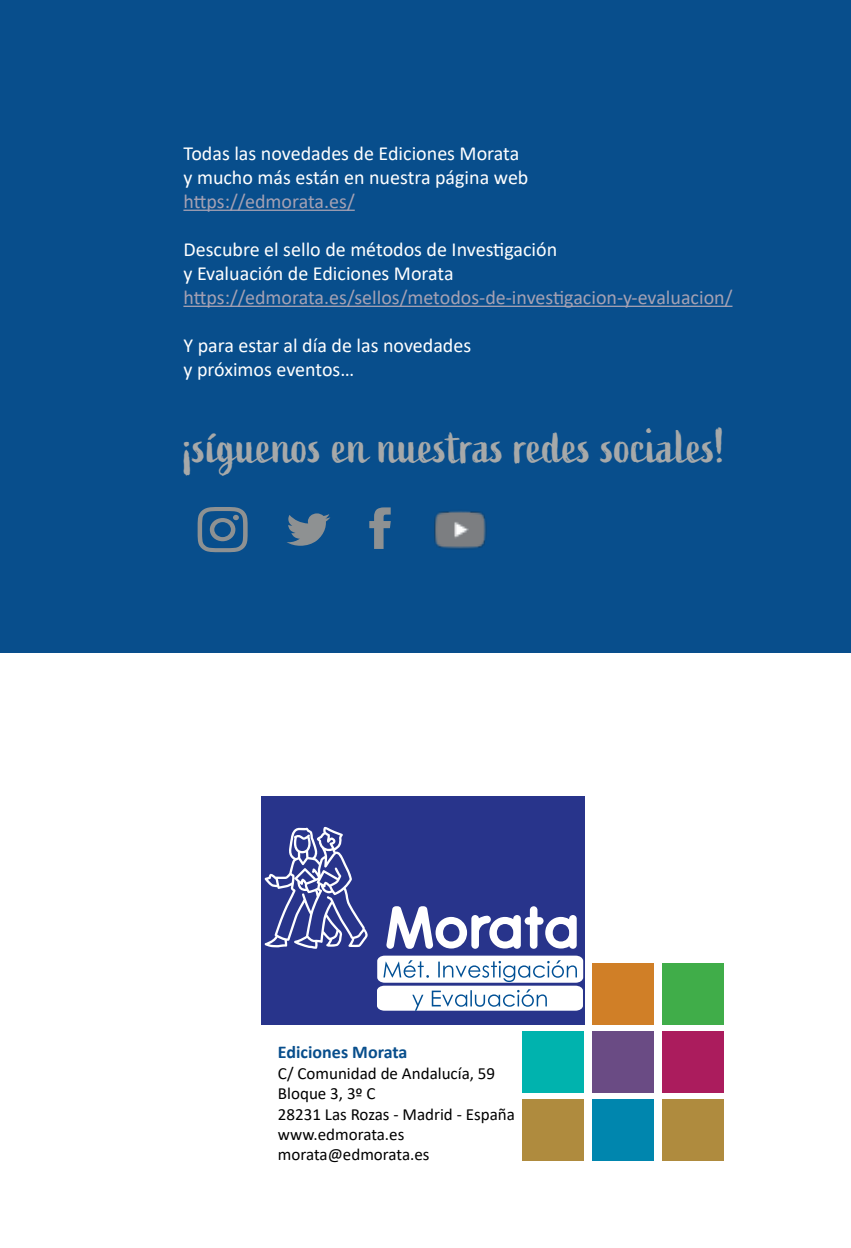
<style>
.page{position:relative;width:851px;height:1248px;background:#fff}
.page>*{position:absolute;margin:0;border:0;box-sizing:border-box;transform-origin:0 0}
.t1{font:48px "Active";color:#a7a9a9}
.t2{font:20px/24px "Calibri";color:#fff}
.t3{font:20px "Calibri";color:#a5a1b3}
.t4{font:700 18px "Calibri";color:#084e8c}
.t5{font:17px/20.4px "Calibri";color:#000}
</style>
<div class="page">
<div style="left:0;top:0;width:850px;height:652px;background:#084e8c"></div>
<div style="left:522px;top:1031px;width:61px;height:61px;background:#00b3ae"></div>
<div style="left:522px;top:1099px;width:61px;height:61px;background:#af8b3e"></div>
<div style="left:592px;top:963px;width:61px;height:61px;background:#d07f27"></div>
<div style="left:592px;top:1031px;width:61px;height:61px;background:#6a4b84"></div>
<div style="left:592px;top:1099px;width:61px;height:61px;background:#0086ae"></div>
<div style="left:661px;top:963px;width:62px;height:61px;background:#40ad49"></div>
<div style="left:661px;top:1031px;width:62px;height:61px;background:#ab1c5d"></div>
<div style="left:661px;top:1099px;width:62px;height:61px;background:#af8b3e"></div>
<hr style="left:183px;top:209px;width:172px;height:2px;background:#a5a1b3">
<hr style="left:183px;top:305px;width:549px;height:2px;background:#a5a1b3">
<img style="left:434px;top:511px;width:53px;height:38px">
<svg style="left:287px;top:513px;width:43px;height:32px"></svg>
<svg style="left:369px;top:507px;width:22px;height:42px"></svg>
<svg style="left:197px;top:507px;width:50px;height:45px"></svg>
<div style="left:261px;top:796px;width:323px;height:229px;background:#28348b"></div>
<svg style="left:386px;top:906px;width:190px;height:42px"></svg>
<svg style="left:264px;top:826px;width:104px;height:122px"></svg>
<svg style="left:377px;top:955px;width:206px;height:55px"></svg>
<p class="t2" style="left:183px;top:141px;width:346px">Todas las novedades de Ediciones Morata y mucho más están en nuestra página web</p>
<p class="t3" style="left:183px;top:187px;width:173px">https://edmorata.es/</p>
<p class="t2" style="left:183px;top:237px;width:375px">Descubre el sello de métodos de Investigación y Evaluación de Ediciones Morata</p>
<p class="t3" style="left:183px;top:283px;width:550px">https://edmorata.es/sellos/metodos-de-investigacion-y-evaluacion/</p>
<p class="t2" style="left:183px;top:333px;width:289px">Y para estar al día de las novedades y próximos eventos…</p>
<h1 class="t1" style="left:183px;top:419px;width:543px">¡síguenos en nuestras redes sociales!</h1>
<p class="t4" style="left:278px;top:1039px;width:131px">Ediciones Morata</p>
<p class="t5" style="left:278px;top:1062px;width:238px">C/ Comunidad de Andalucía, 59<br>Bloque 3, 3º C<br>28231 Las Rozas - Madrid - España www.edmorata.es morata@edmorata.es</p>
</div>
